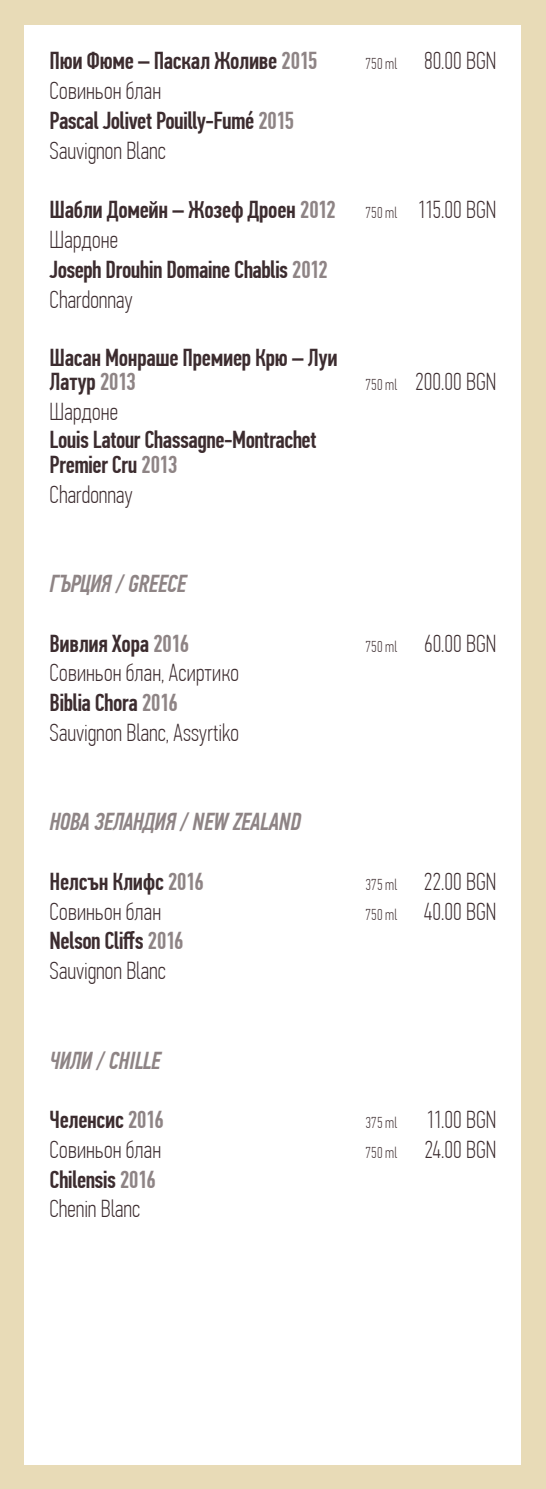
<style>
.page{position:relative;width:546px;height:1489px;background:#fff}
.page>*{position:absolute;margin:0;border:0;box-sizing:border-box;transform-origin:0 0}
.t1{font:100 24.5px/29.8px "PF Din Text Comp Pro";color:#3c2c2f}
.t2{font:500 24.5px/29.8px "PF Din Text Comp Pro";letter-spacing:-.02em;color:#3c2c2f}
.t3{font:italic 500 24.5px "PF Din Text Comp Pro";letter-spacing:-.015em;color:#8e8485}
.s1{color:#8e8485}
.s2{font-size:15.75px}
.s3{font-weight:500}
.s4{font-weight:500;color:#8e8485}
.s5{font-weight:100;font-size:15.75px}
.s6{font-weight:100}
</style>
<div class="page">
<div style="left:0;top:0;width:546px;height:1488px;background:#e8dbb7"></div>
<div style="left:25px;top:25px;width:496px;height:1438px;background:#fff"></div>
<p class="t2" style="left:50px;top:48px;width:269px">Пюи Фюме – Паскал Жоливе <span class="s1">2015</span></p>
<p class="t1" style="left:365px;top:48px;width:132px"><span class="s2">750 ml</span> 80.00 BGN</p>
<p class="t1" style="left:50px;top:78px;width:246px">Совиньон блан<br><span class="s3">Pascal Jolivet Pouilly-Fumé</span> <span class="s4">2015<br></span>Sauvignon Blanc</p>
<p class="t2" style="left:50px;top:197px;width:448px">Шабли Домейн – Жозеф Дроен <span class="s1">2012</span> <span class="s5">750 ml</span> <span class="s6">115.00 BGN<br>Шардоне<br></span>Joseph Drouhin Domaine Chablis <span class="s1">2012<br></span><span class="s6">Chardonnay</span></p>
<p class="t2" style="left:50px;top:347px;width:289px;line-height:24.5px">Шасан Монраше Премиер Крю – Луи<br>Латур <span class="s1">2013</span></p>
<p class="t1" style="left:365px;top:369px;width:132px"><span class="s2">750 ml</span> 200.00 BGN</p>
<p class="t1" style="left:50px;top:399px;width:70px">Шардоне</p>
<p class="t2" style="left:50px;top:430px;width:268px;line-height:24.5px">Louis Latour Chassagne-Montrachet<br>Premier Cru <span class="s1">2013</span></p>
<p class="t1" style="left:50px;top:481px;width:84px">Chardonnay</p>
<p class="t3" style="left:50px;top:573px;width:138px">ГЪРЦИЯ / GREECE</p>
<p class="t2" style="left:50px;top:630px;width:141px">Вивлия Хора <span class="s1">2016</span></p>
<p class="t1" style="left:365px;top:630px;width:132px"><span class="s2">750 ml</span> 60.00 BGN</p>
<p class="t1" style="left:50px;top:660px;width:191px">Совиньон блан, Aсиртико<br><span class="s3">Biblia Chora</span> <span class="s4">2016<br></span>Sauvignon Blanc, Assyrtiko</p>
<p class="t3" style="left:50px;top:811px;width:253px">НОВА ЗЕЛАНДИЯ / NEW ZEALAND</p>
<p class="t2" style="left:50px;top:868px;width:156px">Нелсън Клифс <span class="s1">2016</span></p>
<p class="t1" style="left:365px;top:868px;width:132px"><span class="s2">375 ml</span> 22.00 BGN</p>
<p class="t1" style="left:50px;top:898px;width:113px">Совиньон блан</p>
<p class="t1" style="left:365px;top:898px;width:132px"><span class="s2">750 ml</span> 40.00 BGN</p>
<p class="t1" style="left:50px;top:928px;width:136px"><span class="s3">Nelson Cliffs</span> <span class="s4">2016<br></span>Sauvignon Blanc</p>
<p class="t3" style="left:50px;top:1050px;width:112px">ЧИЛИ / CHILLE</p>
<p class="t2" style="left:50px;top:1106px;width:116px">Челенсис <span class="s1">2016</span></p>
<p class="t1" style="left:365px;top:1106px;width:132px"><span class="s2">375 ml</span> 11.00 BGN</p>
<p class="t1" style="left:50px;top:1136px;width:113px">Совиньон блан</p>
<p class="t1" style="left:365px;top:1136px;width:132px"><span class="s2">750 ml</span> 24.00 BGN</p>
<p class="t1" style="left:50px;top:1166px;width:108px"><span class="s3">Chilensis</span> <span class="s4">2016<br></span>Chenin Blanc</p>
</div>
